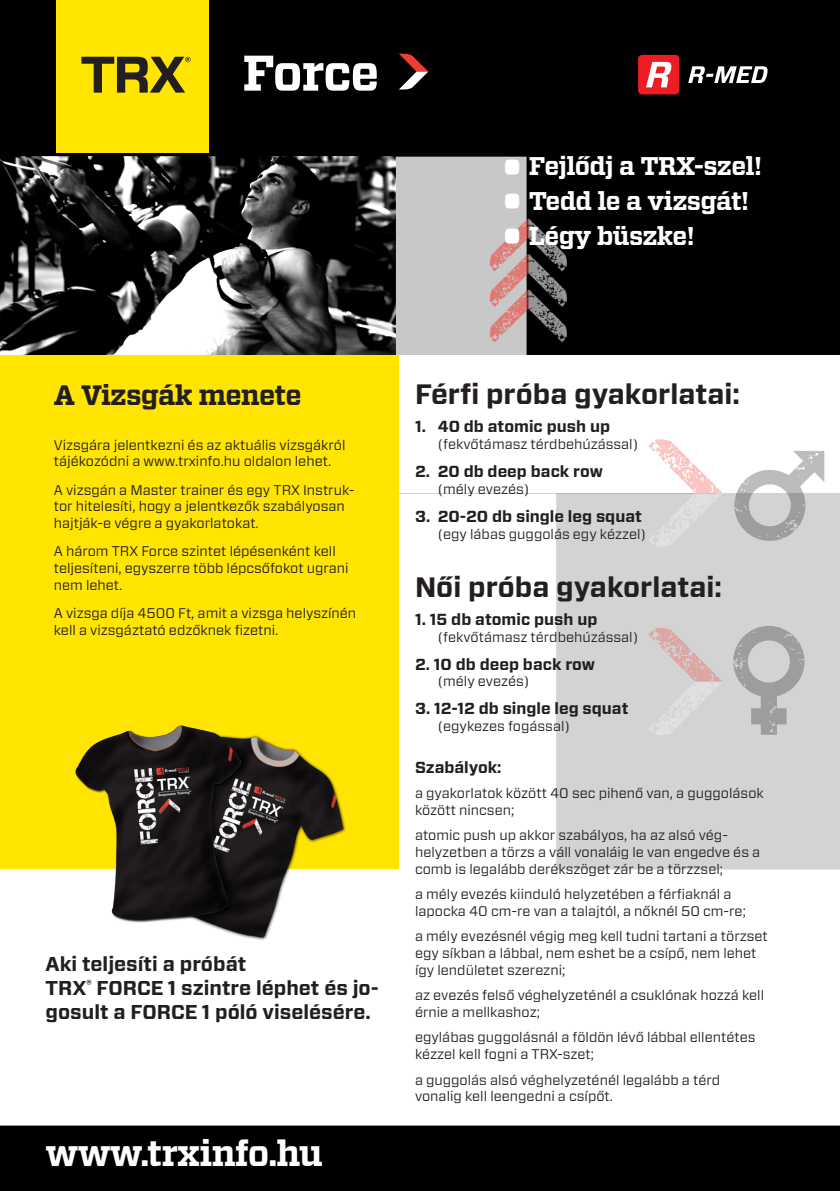
<style>
.page{position:relative;width:840px;height:1191px;background:#fff}
.page>*{position:absolute;margin:0;border:0;box-sizing:border-box;transform-origin:0 0}
.t1{font:700 50px "Vitesse";letter-spacing:-.025em;color:#fff}
.t2{font:700 36px "Vitesse";letter-spacing:-.025em;color:#fff}
.t3{font:700 28px "Forza";color:#231f20}
.t4{font:700 28px "Vitesse";letter-spacing:-.025em;color:#231f20}
.t5{font:700 25.6px "Vitesse";letter-spacing:-.025em;color:#fff}
.t6{font:700 20px/24px "Forza";color:#231f20}
.t7{font:700 16px "Forza";color:#231f20}
.t8{font:14px/16.8px "Forza";color:#231f20}
.s1{font-size:43.8px}
</style>
<div class="page">
<img style="left:0;top:0;width:839px;height:1191px">
<div style="left:398px;top:355px;width:441px;height:137px;background:#fff"></div>
<svg style="left:648px;top:439px;width:73px;height:109px"></svg>
<svg style="left:730px;top:450px;width:93px;height:94px"></svg>
<svg style="left:648px;top:626px;width:73px;height:109px;background:#d5cecd"></svg>
<svg style="left:732px;top:626px;width:72px;height:109px;background:#bcbbbb"></svg>
<div style="left:57px;top:0;width:152px;height:152px;background:#ffe501"></div>
<svg style="left:81px;top:57px;width:109px;height:36px"></svg>
<svg style="left:687px;top:66px;width:80px;height:17px"></svg>
<div style="left:637px;top:55px;width:42px;height:39px;background:#ee1d23;border-radius:4px"></div>
<svg style="left:646px;top:62px;width:25px;height:25px"></svg>
<div style="left:0;top:355px;width:398px;height:514px;background:#ffe501"></div>
<img style="left:73px;top:725px;width:276px;height:215px">
<svg style="left:398px;top:53px;width:30px;height:37px"></svg>
<p class="t1" style="left:242px;top:40px;width:138px">Force</p>
<p class="t5" style="left:500px;top:149px;width:262px"><span class="s1">•</span> Fejlődj a TRX-szel!</p>
<p class="t5" style="left:500px;top:184px;width:249px"><span class="s1">•</span> Tedd le a vizsgát!</p>
<p class="t5" style="left:500px;top:219px;width:195px"><span class="s1">•</span> Légy büszke!</p>
<p class="t4" style="left:54px;top:376px;width:249px">A Vizsgák menete</p>
<p class="t8" style="left:54px;top:436px;width:293px">Vizsgára jelentkezni és az aktuális vizsgákról tájékozódni a www.trxinfo.hu oldalon lehet.</p>
<p class="t8" style="left:54px;top:481px;width:302px">A vizsgán a Master trainer és egy TRX Instruk&shy;tor hitelesíti, hogy a jelentkezők szabályosan hajtják-e végre a gyakorlatokat.</p>
<p class="t8" style="left:54px;top:543px;width:296px">A három TRX Force szintet lépésenként kell teljesíteni, egyszerre több lépcsőfokot ugrani nem lehet.</p>
<p class="t8" style="left:54px;top:604px;width:304px">A vizsga díja 4500 Ft, amit a vizsga helyszínén kell a vizsgáztató edzőknek fizetni.</p>
<p class="t6" style="left:45px;top:951px;width:334px">Aki teljesíti a próbát<br>TRX<sup>®</sup> FORCE 1 szintre léphet és jo&shy;gosult a FORCE 1 póló viselésére.</p>
<p class="t2" style="left:45px;top:1128px;width:279px">www.trxinfo.hu</p>
<p class="t3" style="left:415px;top:376px;width:326px">Férfi próba gyakorlatai:</p>
<p class="t7" style="left:415px;top:416px;width:196px">1. 40 db atomic push up</p>
<p class="t8" style="left:437px;top:435px;width:202px">(fekvőtámasz térdbehúzással)</p>
<p class="t7" style="left:415px;top:461px;width:189px">2. 20 db deep back row</p>
<p class="t8" style="left:437px;top:480px;width:93px">(mély evezés)</p>
<p class="t7" style="left:415px;top:505px;width:228px">3. 20-20 db single leg squat</p>
<p class="t8" style="left:437px;top:525px;width:210px">(egy lábas guggolás egy kézzel)</p>
<p class="t3" style="left:415px;top:568px;width:308px">Női próba gyakorlatai:</p>
<p class="t7" style="left:415px;top:608px;width:184px">1. 15 db atomic push up</p>
<p class="t8" style="left:437px;top:628px;width:202px">(fekvőtámasz térdbehúzással)</p>
<p class="t7" style="left:415px;top:653px;width:181px">2. 10 db deep back row</p>
<p class="t8" style="left:437px;top:673px;width:93px">(mély evezés)</p>
<p class="t7" style="left:415px;top:698px;width:215px">3. 12-12 db single leg squat</p>
<p class="t8" style="left:437px;top:717px;width:134px">(egykezes fogással)</p>
<p class="t7" style="left:415px;top:756px;width:88px">Szabályok:</p>
<p class="t8" style="left:415px;top:784px;width:350px">a gyakorlatok között 40 sec pihenő van, a guggolások között nincsen;</p>
<p class="t8" style="left:415px;top:827px;width:346px">atomic push up akkor szabályos, ha az alsó vég&shy;helyzetben a törzs a váll vonaláig le van engedve és a comb is legalább derékszöget zár be a törzzsel;</p>
<p class="t8" style="left:415px;top:885px;width:332px">a mély evezés kiinduló helyzetében a férfiaknál a lapocka 40 cm-re van a talajtól, a nőknél 50 cm-re;</p>
<p class="t8" style="left:415px;top:928px;width:354px">a mély evezésnél végig meg kell tudni tartani a törzset egy síkban a lábbal, nem eshet be a csípő, nem lehet így lendületet szerezni;</p>
<p class="t8" style="left:415px;top:986px;width:350px">az evezés felső véghelyzeténél a csuklónak hozzá kell érnie a mellkashoz;</p>
<p class="t8" style="left:415px;top:1029px;width:342px">egylábas guggolásnál a földön lévő lábbal ellentétes kézzel kell fogni a TRX-szet;</p>
<p class="t8" style="left:415px;top:1071px;width:306px">a guggolás alsó véghelyzeténél legalább a térd vonalig kell leengedni a csípőt.</p>
</div>
